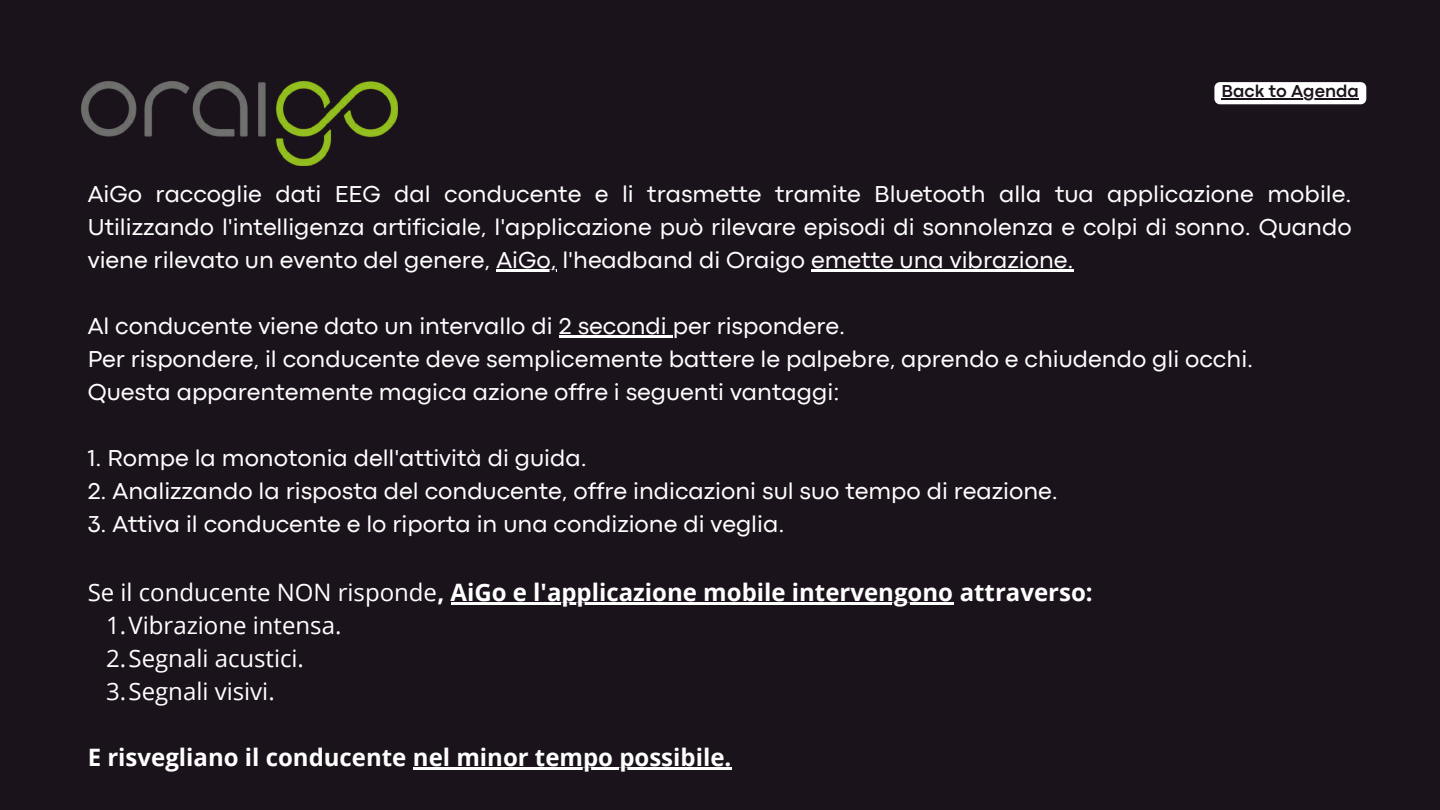
<style>
.page{position:relative;width:1440px;height:810px;background:#1b131b}
.page>*{position:absolute;margin:0;border:0;box-sizing:border-box;transform-origin:0 0}
.t1{font:24px/33px "Codec Pro";color:#fff;text-align:justify}
.t2{font:700 24px "Open Sans";color:#fff}
.t3{font:24px/33px "Open Sans";color:#fff}
.t4{font:700 18px "Codec Pro";color:#1b131b}
.s1{font-weight:400}
</style>
<div class="page">
<div style="left:1214px;top:82px;width:152px;height:22px;background:#fff"></div>
<hr style="left:1222px;top:98px;width:137px;height:2px;background:#1b131b">
<hr style="left:496px;top:270px;width:60px;height:2px;background:#fff">
<hr style="left:811px;top:270px;width:263px;height:2px;background:#fff">
<hr style="left:559px;top:336px;width:114px;height:2px;background:#fff">
<hr style="left:451px;top:603px;width:502px;height:2px;background:#fff">
<hr style="left:413px;top:768px;width:319px;height:2px;background:#fff">
<img style="left:81px;top:81px;width:317px;height:85px">
<p class="t4" style="left:1222px;top:85px;width:139px">Back to Agenda</p>
<p class="t1" style="left:88px;top:179px;width:1265px">AiGo raccoglie dati EEG dal conducente e li trasmette tramite Bluetooth alla tua applicazione mobile.<br>Utilizzando l'intelligenza artificiale, l'applicazione può rilevare episodi di sonnolenza e colpi di sonno. Quando viene rilevato un evento del genere, AiGo, l'headband di Oraigo emette una vibrazione.</p>
<p class="t1" style="left:88px;top:311px;width:1167px;text-align:left">Al conducente viene dato un intervallo di 2 secondi per rispondere.<br>Per rispondere, il conducente deve semplicemente battere le palpebre, aprendo e chiudendo gli occhi.<br>Questa apparentemente magica azione offre i seguenti vantaggi:</p>
<p class="t1" style="left:88px;top:443px;width:500px">1. Rompe la monotonia dell'attività di guida.</p>
<p class="t1" style="left:88px;top:476px;width:972px">2. Analizzando la risposta del conducente, offre indicazioni sul suo tempo di reazione.</p>
<p class="t1" style="left:88px;top:509px;width:698px">3. Attiva il conducente e lo riporta in una condizione di veglia.</p>
<p class="t2" style="left:88px;top:576px;width:1006px"><span class="s1">Se il conducente NON risponde</span>, AiGo e l'applicazione mobile intervengono attraverso:</p>
<p class="t3" style="left:106px;top:608px;width:237px">1.Vibrazione intensa.<br>2.Segnali acustici.<br>3.Segnali visivi.</p>
<p class="t2" style="left:88px;top:741px;width:645px">E risvegliano il conducente nel minor tempo possibile.</p>
</div>
